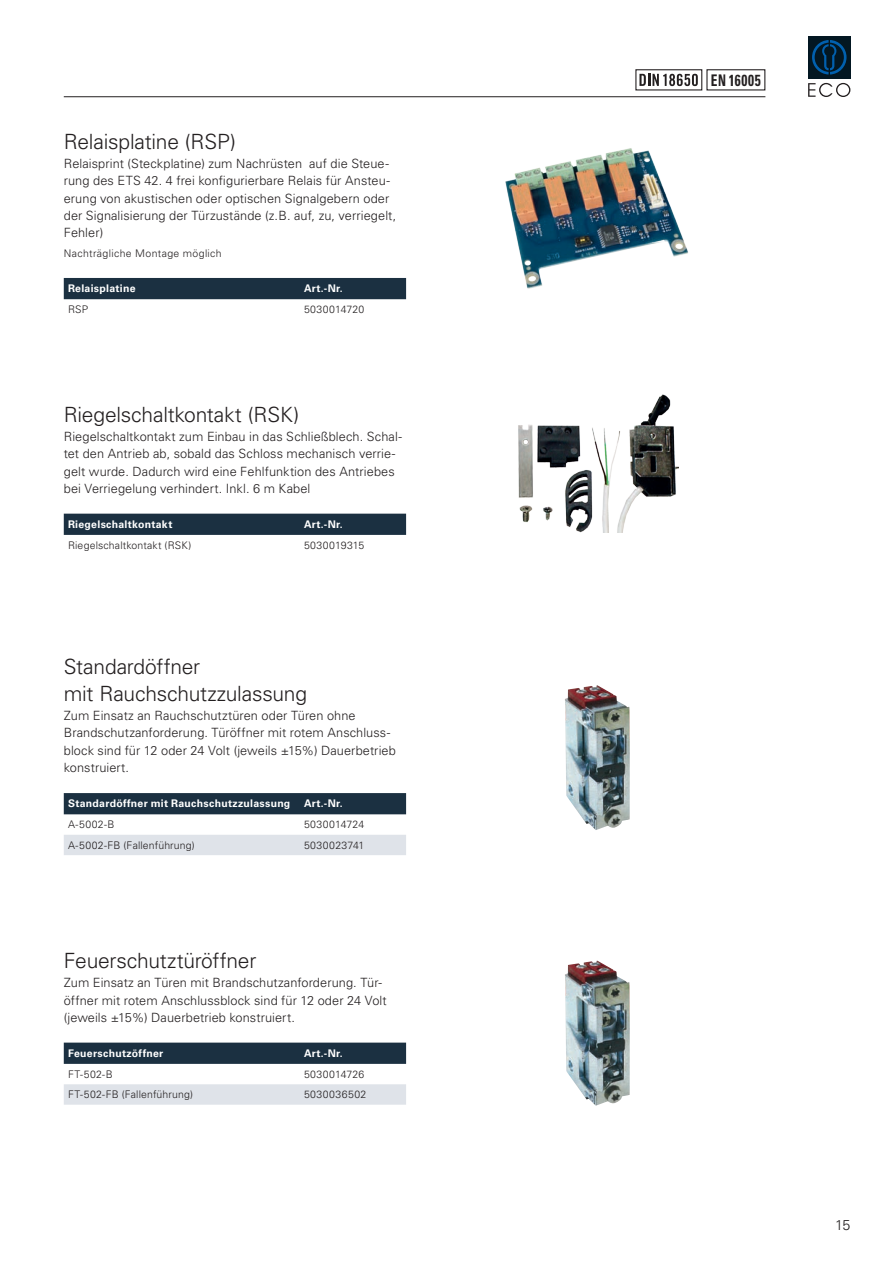
<style>
.page{position:relative;width:893px;height:1263px;background:#fff}
.page>*{position:absolute;margin:0;border:0;box-sizing:border-box;transform-origin:0 0}
.t1{font:300 21px/27px "Univers LT Pro 45";letter-spacing:-.01em;color:#231f20}
.t2{font:700 condensed 16.05px "Univers LT Std";letter-spacing:.045em;color:#231f20;scale:.84 1}
.t3{font:300 14.25px "Univers LT Pro 45";color:#231f20}
.t4{font:300 12.75px/17.1px "Univers LT Pro 45";letter-spacing:.005em;color:#231f20}
.t5{font:300 10.5px "Univers LT Pro 45";letter-spacing:.025em;color:#231f20}
.t6{font:700 10.5px "Univers LT Pro 65";letter-spacing:.03em;color:#fff}
</style>
<div class="page">
<div style="left:635px;top:69px;width:67px;height:21px;border:1px solid #231f20"></div>
<svg style="left:639px;top:74px;width:59px;height:12px"></svg>
<div style="left:706px;top:69px;width:59px;height:21px;border:1px solid #231f20"></div>
<img style="left:505px;top:148px;width:183px;height:141px">
<div style="left:64px;top:278px;width:342px;height:21px;background:#1b3041"></div>
<div style="left:64px;top:514px;width:342px;height:21px;background:#1b3041"></div>
<img style="left:518px;top:394px;width:160px;height:139px">
<div style="left:64px;top:793px;width:342px;height:21px;background:#1b3041"></div>
<div style="left:64px;top:835px;width:342px;height:20px;background:#dfe3e9"></div>
<img style="left:565px;top:685px;width:65px;height:145px">
<svg style="left:64px;top:1042px;width:342px;height:22px;background:#223647"></svg>
<svg style="left:64px;top:1084px;width:342px;height:21px;background:#dfe3e9"></svg>
<img style="left:565px;top:960px;width:65px;height:146px">
<hr style="left:64px;top:96px;width:701px;height:1px;background:#231f20">
<div style="left:808px;top:36px;width:42px;height:42px;background:#031722"></div>
<svg style="left:812px;top:40px;width:34px;height:35px"></svg>
<svg style="left:808px;top:83px;width:42px;height:14px"></svg>
<h1 class="t1" style="left:64px;top:128px;width:174px">Relaisplatine (RSP)</h1>
<p class="t4" style="left:64px;top:155px;width:334px">Relaisprint (Steckplatine) zum Nachrüsten auf die Steue&shy;rung des ETS 42. 4 frei konfigurierbare Relais für Ansteu&shy;erung von akustischen oder optischen Signalgebern oder der Signalisierung der Türzustände (z.B. auf, zu, verriegelt, Fehler)</p>
<p class="t5" style="left:64px;top:247px;width:159px">Nachträgliche Montage möglich</p>
<p class="t6" style="left:68px;top:282px;width:69px">Relaisplatine</p>
<p class="t6" style="left:304px;top:282px;width:40px">Art.-Nr.</p>
<p class="t5" style="left:68px;top:303px;width:22px">RSP</p>
<p class="t5" style="left:304px;top:303px;width:62px">5030014720</p>
<h1 class="t1" style="left:64px;top:401px;width:237px">Riegelschaltkontakt (RSK)</h1>
<p class="t4" style="left:64px;top:428px;width:340px">Riegelschaltkontakt zum Einbau in das Schließblech. Schal&shy;tet den Antrieb ab, sobald das Schloss mechanisch verrie&shy;gelt wurde. Dadurch wird eine Fehlfunktion des Antriebes bei Verriegelung verhindert. Inkl. 6 m Kabel</p>
<p class="t6" style="left:68px;top:518px;width:106px">Riegelschaltkontakt</p>
<p class="t6" style="left:304px;top:518px;width:40px">Art.-Nr.</p>
<p class="t5" style="left:68px;top:539px;width:125px">Riegelschaltkontakt (RSK)</p>
<p class="t5" style="left:304px;top:539px;width:62px">5030019315</p>
<h1 class="t1" style="left:64px;top:653px;width:245px">Standardöffner<br>mit Rauchschutzzulassung</h1>
<p class="t4" style="left:64px;top:707px;width:334px">Zum Einsatz an Rauchschutztüren oder Türen ohne Brandschutzanforderung. Türöffner mit rotem Anschluss&shy;block sind für 12 oder 24 Volt (jeweils ±15%) Dauerbetrieb konstruiert.</p>
<p class="t6" style="left:68px;top:797px;width:224px">Standardöffner mit Rauchschutzzulassung</p>
<p class="t6" style="left:304px;top:797px;width:40px">Art.-Nr.</p>
<p class="t5" style="left:68px;top:818px;width:48px">A-5002-B</p>
<p class="t5" style="left:304px;top:818px;width:62px">5030014724</p>
<p class="t5" style="left:68px;top:839px;width:128px">A-5002-FB (Fallenführung)</p>
<p class="t5" style="left:304px;top:839px;width:62px">5030023741</p>
<h1 class="t1" style="left:64px;top:947px;width:194px">Feuerschutztüröffner</h1>
<p class="t4" style="left:64px;top:974px;width:324px">Zum Einsatz an Türen mit Brandschutzanforderung. Tür&shy;öffner mit rotem Anschlussblock sind für 12 oder 24 Volt (jeweils ±15%) Dauerbetrieb konstruiert.</p>
<p class="t6" style="left:68px;top:1047px;width:97px">Feuerschutzöffner</p>
<p class="t6" style="left:304px;top:1047px;width:40px">Art.-Nr.</p>
<p class="t5" style="left:68px;top:1068px;width:46px">FT-502-B</p>
<p class="t5" style="left:304px;top:1068px;width:62px">5030014726</p>
<p class="t5" style="left:68px;top:1088px;width:127px">FT-502-FB (Fallenführung)</p>
<p class="t5" style="left:304px;top:1088px;width:64px">5030036502</p>
<p class="t2" style="left:711px;top:70px;width:61px">EN 16005</p>
<p class="t3" style="left:835px;top:1216px;width:17px">15</p>
</div>
